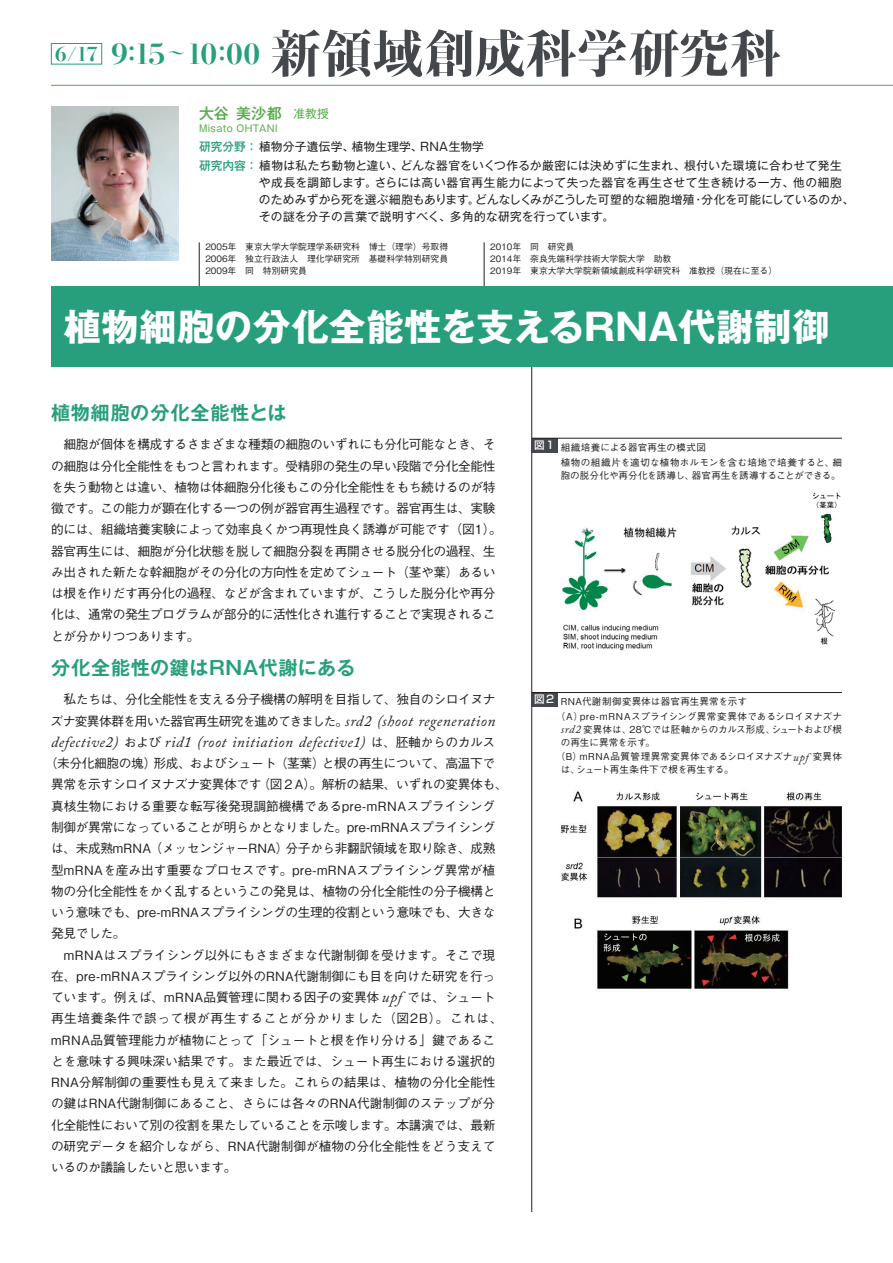
<style>
.page{position:relative;width:893px;height:1263px;background:#fff}
.page>*{position:absolute;margin:0;border:0;box-sizing:border-box;transform-origin:0 0}
.t1{font:800 51px "Kocho Std";color:#44484d}
.t2{font:700 37.2px "Gothic MB101 Pr 6";letter-spacing:.015em;color:#fff}
.t3{font:700 19.2px "Gothic MB101 Pr 6 De";letter-spacing:.04em;color:#279f7c}
.t4{font:italic 15.3px "Adobe Caslon Pro";letter-spacing:.04em;color:#231f20}
.t5{font:500 14.85px "Gothic MB101 Pr 6";color:#54aa46}
.t6{font:500 12.75px/21.3px "Gothic BBB Pr 6";letter-spacing:-.01em;color:#231f20}
.t7{font:500 12.75px/21.3px "Gothic BBB Pr 6";letter-spacing:-.035em;color:#231f20}
.t8{font:11.7px/17px "Gothic MB101 Pr 6";letter-spacing:.025em;color:#231f20}
.t9{font:500 10.65px "Shin Go Pr 6";color:#fff}
.t10{font:500 9.6px/14.9px "Gothic BBB Pr 6";letter-spacing:.01em;color:#231f20}
.t11{font:500 9.6px/14.9px "Gothic BBB Pr 6";letter-spacing:.035em;color:#231f20}
.t12{font:500 9.6px/12.8px "Gothic BBB Pr 6";letter-spacing:-.01em;color:#231f20}
.t13{font:9.6px "Gothic MB101 Pr 6";letter-spacing:.045em;color:#54aa46}
.t14{font:500 8.85px/11.7px "Gothic BBB Pr 6";color:#231f20;text-align:justify}
.s1{font-weight:400;font-size:11.7px}
.s2{font-weight:500;color:#279f7c}
.s3{font-family:"Adobe Caslon Pro";font-weight:400;font-style:italic;font-size:15.3px}
.s4{font-family:"Gothic BBB Pr 6";font-weight:500;font-style:normal;font-size:12.75px}
.s5{font-family:"Adobe Caslon Pro";font-weight:400;font-style:italic;font-size:11.55px}
</style>
<div class="page">
<hr style="left:531px;top:347px;width:1px;height:865px;background:#231f20">
<div style="left:531px;top:438px;width:27px;height:14px;background:#44484d"></div>
<hr style="left:532px;top:438px;width:310px;height:1px;background:#231f20">
<div style="left:531px;top:692px;width:27px;height:14px;background:#44484d"></div>
<hr style="left:532px;top:692px;width:310px;height:1px;background:#231f20">
<hr style="left:199px;top:242px;width:1px;height:77px;background:#231f20">
<hr style="left:484px;top:242px;width:1px;height:77px;background:#231f20">
<div style="left:51px;top:43px;width:51px;height:21px;border:1px solid #279f7c"></div>
<hr style="left:51px;top:85px;width:842px;height:1px;background:#54aa46">
<div style="left:51px;top:286px;width:842px;height:81px;background:#279f7c"></div>
<img style="left:51px;top:106px;width:128px;height:154px">
<img style="left:562px;top:492px;width:279px;height:158px">
<img style="left:560px;top:791px;width:283px;height:199px">
<h1 class="t1" style="left:55px;top:12px;width:728px"><sup>6/17</sup> <sup>9:15</sup><sup>～</sup><sup>10:00</sup> 新領域創成科学研究科</h1>
<p class="t5" style="left:199px;top:101px;width:131px">大谷 美沙都<span class="s1">　准教授</span></p>
<p class="t13" style="left:199px;top:120px;width:80px">Misato OHTANI</p>
<p class="t8" style="left:199px;top:136px;width:644px;line-height:19.2px"><span class="s2">研究分野：</span>植物分子遺伝学、植物生理学、RNA生物学<br><span class="s2">研究内容：</span>植物は私たち動物と違い、どんな器官をいくつ作るか厳密には決めずに生まれ、根付いた環境に合わせて発生</p>
<p class="t8" style="left:259px;top:173px;width:597px">や成長を調節します。さらには高い器官再生能力によって失った器官を再生させて生き続ける一方、他の細胞のためみずから死を選ぶ細胞もあります。どんなしくみがこうした可塑的な細胞増殖・分化を可能にしているのか、その謎を分子の言葉で説明すべく、多角的な研究を行っています。</p>
<p class="t14" style="left:205px;top:240px;width:244px">2005年　東京大学大学院理学系研究科　博士（理学）号取得2006年　独立行政法人　理化学研究所　基礎科学特別研究員2009年　同　特別研究員</p>
<p class="t14" style="left:490px;top:240px;width:288px;text-align:left">2010年　同　研究員<br>2014年　奈良先端科学技術大学院大学　助教<br>2019年　東京大学大学院新領域創成科学研究科　准教授（現在に至る）</p>
<h2 class="t2" style="left:64px;top:295px;width:767px">植物細胞の分化全能性を支えるRNA代謝制御</h2>
<h3 class="t3" style="left:51px;top:396px;width:237px">植物細胞の分化全能性とは</h3>
<p class="t7" style="left:51px;top:433px;width:452px">　細胞が個体を構成するさまざまな種類の細胞のいずれにも分化可能なとき、その細胞は分化全能性をもつと言われます。受精卵の発生の早い段階で分化全能性を失う動物とは違い、植物は体細胞分化後もこの分化全能性をもち続けるのが特徴です。この能力が顕在化する一つの例が器官再生過程です。器官再生は、実験的には、組織培養実験によって効率良くかつ再現性良く誘導が可能です（図1）。器官再生には、細胞が分化状態を脱して細胞分裂を再開させる脱分化の過程、生み出された新たな幹細胞がその分化の方向性を定めてシュート（茎や葉）あるいは根を作りだす再分化の過程、などが含まれていますが、こうした脱分化や再分化は、通常の発生プログラムが部分的に活性化され進行することで実現されることが分かりつつあります。</p>
<h3 class="t3" style="left:51px;top:652px;width:306px">分化全能性の鍵はRNA代謝にある</h3>
<p class="t7" style="left:51px;top:688px;width:446px">　私たちは、分化全能性を支える分子機構の解明を目指して、独自のシロイヌナズナ変異体群を用いた器官再生研究を進めてきました。<span class="s3">srd2 (shoot regeneration</span></p>
<p class="t4" style="left:51px;top:733px;width:446px">defective2) <span class="s4">および</span> rid1 (root initiation defective1) <span class="s4">は、胚軸からのカルス</span></p>
<p class="t6" style="left:51px;top:752px;width:458px;text-indent:-6px">（未分化細胞の塊）形成、およびシュート（茎葉）と根の再生について、高温下で異常を示すシロイヌナズナ変異体です（図２A）。解析の結果、いずれの変異体も、真核生物における重要な転写後発現調節機構であるpre-mRNAスプライシング制御が異常になっていることが明らかとなりました。pre-mRNAスプライシングは、未成熟mRNA（メッセンジャーRNA）分子から非翻訳領域を取り除き、成熟型mRNAを産み出す重要なプロセスです。pre-mRNAスプライシング異常が植物の分化全能性をかく乱するというこの発見は、植物の分化全能性の分子機構という意味でも、pre-mRNAスプライシングの生理的役割という意味でも、大きな発見でした。<br>　mRNAはスプライシング以外にもさまざまな代謝制御を受けます。そこで現在、pre-mRNAスプライシング以外のRNA代謝制御にも目を向けた研究を行っています。例えば、mRNA品質管理に関わる因子の変異体 <span class="s3">upf</span> では、シュート再生培養条件で誤って根が再生することが分かりました（図2B）。これは、mRNA品質管理能力が植物にとって「シュートと根を作り分ける」鍵であることを意味する興味深い結果です。また最近では、シュート再生における選択的RNA分解制御の重要性も見えて来ました。これらの結果は、植物の分化全能性の鍵はRNA代謝制御にあること、さらには各々のRNA代謝制御のステップが分化全能性において別の役割を果たしていることを示唆します。本講演では、最新の研究データを紹介しながら、RNA代謝制御が植物の分化全能性をどう支えているのか議論したいと思います。</p>
<p class="t9" style="left:534px;top:436px;width:23px">図１</p>
<p class="t11" style="left:561px;top:439px;width:283px">組織培養による器官再生の模式図<br>植物の組織片を適切な植物ホルモンを含む培地で培養すると、細</p>
<p class="t10" style="left:561px;top:467px;width:282px">胞の脱分化や再分化を誘導し、器官再生を誘導することができる。</p>
<p class="t9" style="left:534px;top:690px;width:23px">図２</p>
<p class="t10" style="left:556px;top:693px;width:288px;text-indent:5px">RNA代謝制御変異体は器官再生異常を示す<br>（A）pre-mRNAスプライシング異常変異体であるシロイヌナズナ</p>
<p class="t12" style="left:561px;top:722px;width:283px"><span class="s5">srd2</span> 変異体は、28℃では胚軸からのカルス形成、シュートおよび根の再生に異常を示す。</p>
<p class="t10" style="left:561px;top:750px;width:283px;line-height:12.8px;text-indent:-5px">（B）mRNA品質管理異常変異体であるシロイヌナズナ<span class="s5">upf</span> 変異体は、シュート再生条件下で根を再生する。</p>
</div>
